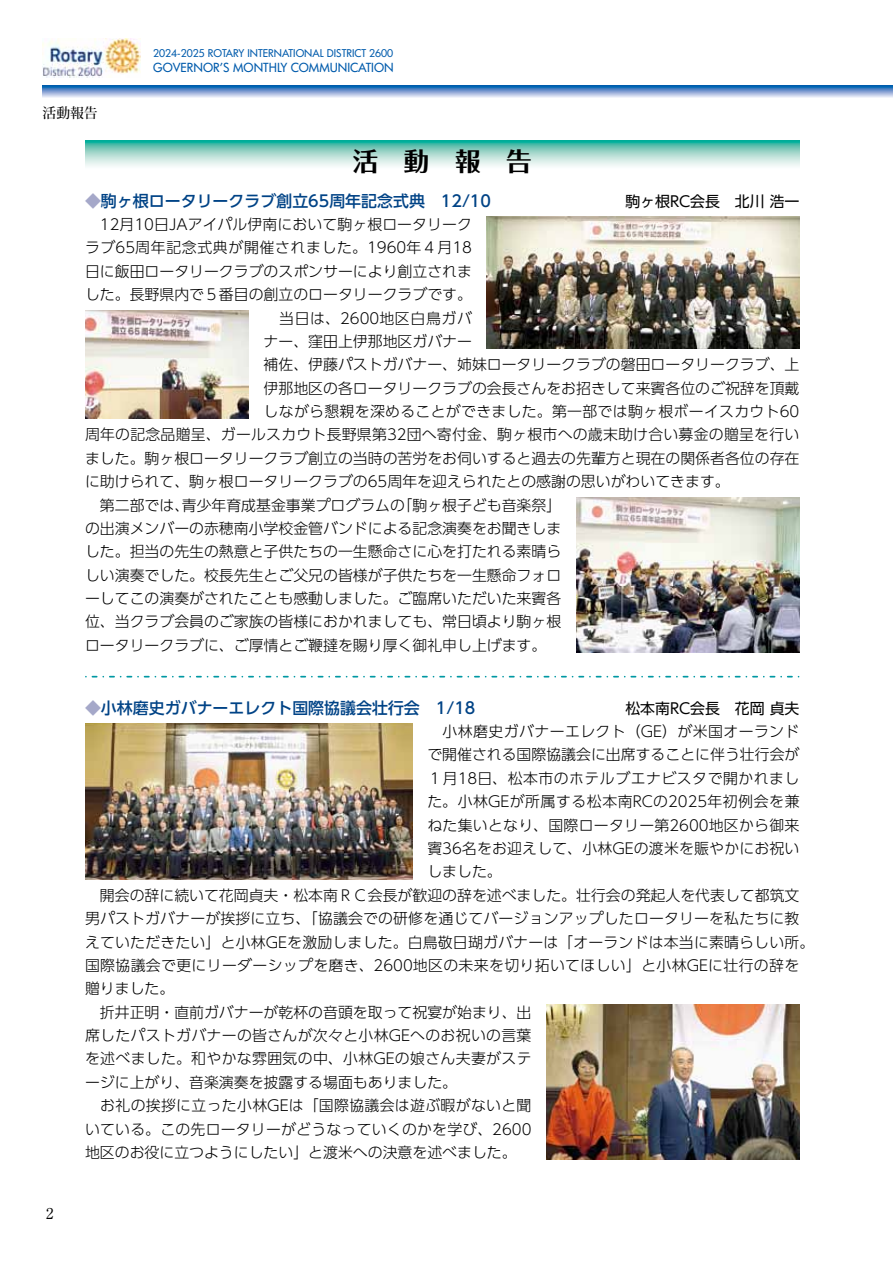
<style>
.page{position:relative;width:893px;height:1263px;background:#fff}
.page>*{position:absolute;margin:0;border:0;box-sizing:border-box;transform-origin:0 0}
.t1{font:700 25.5px "Folk Pro";color:#000}
.t2{font:500 15.9px "UD Shin Go Pro";color:#004386}
.t3{font:300 14.85px "UD Shin Go Pro";color:#000}
.t4{font:300 14.85px "UD Shin Go Pro";letter-spacing:.02em;color:#000}
.t5{font:300 14.85px "UD Shin Go Pro";letter-spacing:.025em;color:#000}
.t6{font:300 14.85px "UD Shin Go Pro";letter-spacing:.045em;color:#000}
.t7{font:300 14.85px "UD Shin Go Pro";letter-spacing:.04em;color:#000}
.t8{font:300 14.85px "UD Shin Go Pro";letter-spacing:.03em;color:#000}
.t9{font:300 14.85px "UD Shin Go Pro";letter-spacing:.035em;color:#000}
.t10{font:14.85px "UD Shin Go Pro";color:#000}
.t11{font:14.85px "Ryumin Pro";color:#000}
.t12{font:500 13.8px "Koz Min Pro";color:#000}
.t13{font:500 12.15px "Futura";color:#005bac}
.t14{font:500 10.35px "Futura";color:#005bac}
.s1{color:#a5a8c9}
</style>
<div class="page">
<img style="left:43px;top:38px;width:97px;height:39px">
<svg style="left:85px;top:140px;width:714px;height:26px;background:#94d5c9"></svg>
<svg style="left:86px;top:676px;width:713px;height:1px"></svg>
<img style="left:487px;top:217px;width:312px;height:132px">
<img style="left:85px;top:310px;width:164px;height:109px">
<img style="left:576px;top:497px;width:223px;height:156px">
<img style="left:85px;top:724px;width:327px;height:155px">
<img style="left:546px;top:1005px;width:253px;height:155px">
<svg style="left:43px;top:85px;width:850px;height:13px;background:#79a1d2"></svg>
<p class="t12" style="left:43px;top:104px;width:57px">活動報告</p>
<p class="t14" style="left:153px;top:46px;width:242px">2024-2025 ROTARY INTERNATIONAL DISTRICT 2600</p>
<p class="t13" style="left:153px;top:59px;width:242px">GOVERNOR’S MONTHLY COMMUNICATION</p>
<h1 class="t1" style="left:353px;top:140px;width:180px">活動報告</h1>
<p class="t2" style="left:85px;top:188px;width:407px"><span class="s1">◆</span>駒ヶ根ロータリークラブ創立65周年記念式典　12/10</p>
<p class="t10" style="left:625px;top:189px;width:176px">駒ヶ根RC会長　北川 浩一</p>
<p class="t3" style="left:85px;top:212px;width:389px">　12月10日JAアイパル伊南において駒ヶ根ロータリーク</p>
<p class="t6" style="left:85px;top:236px;width:388px">ラブ65周年記念式典が開催されました。1960年４月18</p>
<p class="t3" style="left:85px;top:259px;width:388px">日に飯田ロータリークラブのスポンサーにより創立されま</p>
<p class="t3" style="left:85px;top:282px;width:388px">した。長野県内で５番目の創立のロータリークラブです。</p>
<p class="t6" style="left:264px;top:306px;width:210px">　当日は、2600地区白鳥ガバ</p>
<p class="t3" style="left:264px;top:329px;width:210px">ナー、窪田上伊那地区ガバナー</p>
<p class="t3" style="left:264px;top:353px;width:537px">補佐、伊藤パストガバナー、姉妹ロータリークラブの磐田ロータリークラブ、上</p>
<p class="t3" style="left:264px;top:376px;width:537px">伊那地区の各ロータリークラブの会長さんをお招きして来賓各位のご祝辞を頂戴</p>
<p class="t4" style="left:264px;top:399px;width:537px">しながら懇親を深めることができました。第一部では駒ヶ根ボーイスカウト60</p>
<p class="t3" style="left:85px;top:423px;width:716px">周年の記念品贈呈、ガールスカウト長野県第32団へ寄付金、駒ヶ根市への歳末助け合い募金の贈呈を行い</p>
<p class="t3" style="left:85px;top:446px;width:716px">ました。駒ヶ根ロータリークラブ創立の当時の苦労をお伺いすると過去の先輩方と現在の関係者各位の存在</p>
<p class="t3" style="left:85px;top:469px;width:646px">に助けられて、駒ヶ根ロータリークラブの65周年を迎えられたとの感謝の思いがわいてきます。</p>
<p class="t3" style="left:85px;top:493px;width:478px">　第二部では、青少年育成基金事業プログラムの「駒ヶ根子ども音楽祭」</p>
<p class="t3" style="left:85px;top:516px;width:478px">の出演メンバーの赤穂南小学校金管バンドによる記念演奏をお聞きしま</p>
<p class="t3" style="left:85px;top:540px;width:478px">した。担当の先生の熱意と子供たちの一生懸命さに心を打たれる素晴ら</p>
<p class="t3" style="left:85px;top:563px;width:478px">しい演奏でした。校長先生とご父兄の皆様が子供たちを一生懸命フォロ</p>
<p class="t3" style="left:85px;top:586px;width:478px">ーしてこの演奏がされたことも感動しました。ご臨席いただいた来賓各</p>
<p class="t3" style="left:85px;top:610px;width:478px">位、当クラブ会員のご家族の皆様におかれましても、常日頃より駒ヶ根</p>
<p class="t3" style="left:85px;top:633px;width:463px">ロータリークラブに、ご厚情とご鞭撻を賜り厚く御礼申し上げます。</p>
<p class="t11" style="left:46px;top:1201px;width:9px">2</p>
<p class="t2" style="left:85px;top:695px;width:392px"><span class="s1">◆</span>小林磨史ガバナーエレクト国際協議会壮行会　1/18</p>
<p class="t10" style="left:625px;top:696px;width:176px">松本南RC会長　花岡 貞夫</p>
<p class="t8" style="left:427px;top:719px;width:374px">　小林磨史ガバナーエレクト（GE）が米国オーランド</p>
<p class="t3" style="left:427px;top:743px;width:374px">で開催される国際協議会に出席することに伴う壮行会が</p>
<p class="t9" style="left:427px;top:766px;width:374px">１月18日、松本市のホテルブエナビスタで開かれまし</p>
<p class="t7" style="left:427px;top:789px;width:374px">た。小林GEが所属する松本南RCの2025年初例会を兼</p>
<p class="t4" style="left:427px;top:813px;width:374px">ねた集いとなり、国際ロータリー第2600地区から御来</p>
<p class="t3" style="left:427px;top:836px;width:374px">賓36名をお迎えして、小林GEの渡米を賑やかにお祝い</p>
<p class="t3" style="left:427px;top:860px;width:76px">しました。</p>
<p class="t3" style="left:85px;top:883px;width:716px">　開会の辞に続いて花岡貞夫・松本南ＲＣ会長が歓迎の辞を述べました。壮行会の発起人を代表して都筑文</p>
<p class="t3" style="left:85px;top:906px;width:716px">男パストガバナーが挨拶に立ち、「協議会での研修を通じてバージョンアップしたロータリーを私たちに教</p>
<p class="t3" style="left:85px;top:930px;width:731px">えていただきたい」と小林GEを激励しました。白鳥敬日瑚ガバナーは「オーランドは本当に素晴らしい所。</p>
<p class="t5" style="left:85px;top:953px;width:716px">国際協議会で更にリーダーシップを磨き、2600地区の未来を切り拓いてほしい」と小林GEに壮行の辞を</p>
<p class="t3" style="left:85px;top:977px;width:91px">贈りました。</p>
<p class="t3" style="left:85px;top:1000px;width:448px">　折井正明・直前ガバナーが乾杯の音頭を取って祝宴が始まり、出</p>
<p class="t4" style="left:85px;top:1023px;width:448px">席したパストガバナーの皆さんが次々と小林GEへのお祝いの言葉</p>
<p class="t5" style="left:85px;top:1047px;width:448px">を述べました。和やかな雰囲気の中、小林GEの娘さん夫妻がステ</p>
<p class="t3" style="left:85px;top:1070px;width:374px">ージに上がり、音楽演奏を披露する場面もありました。</p>
<p class="t4" style="left:85px;top:1093px;width:448px">　お礼の挨拶に立った小林GEは「国際協議会は遊ぶ暇がないと聞</p>
<p class="t3" style="left:85px;top:1117px;width:448px">いている。この先ロータリーがどうなっていくのかを学び、2600</p>
<p class="t3" style="left:85px;top:1140px;width:433px">地区のお役に立つようにしたい」と渡米への決意を述べました。</p>
</div>
